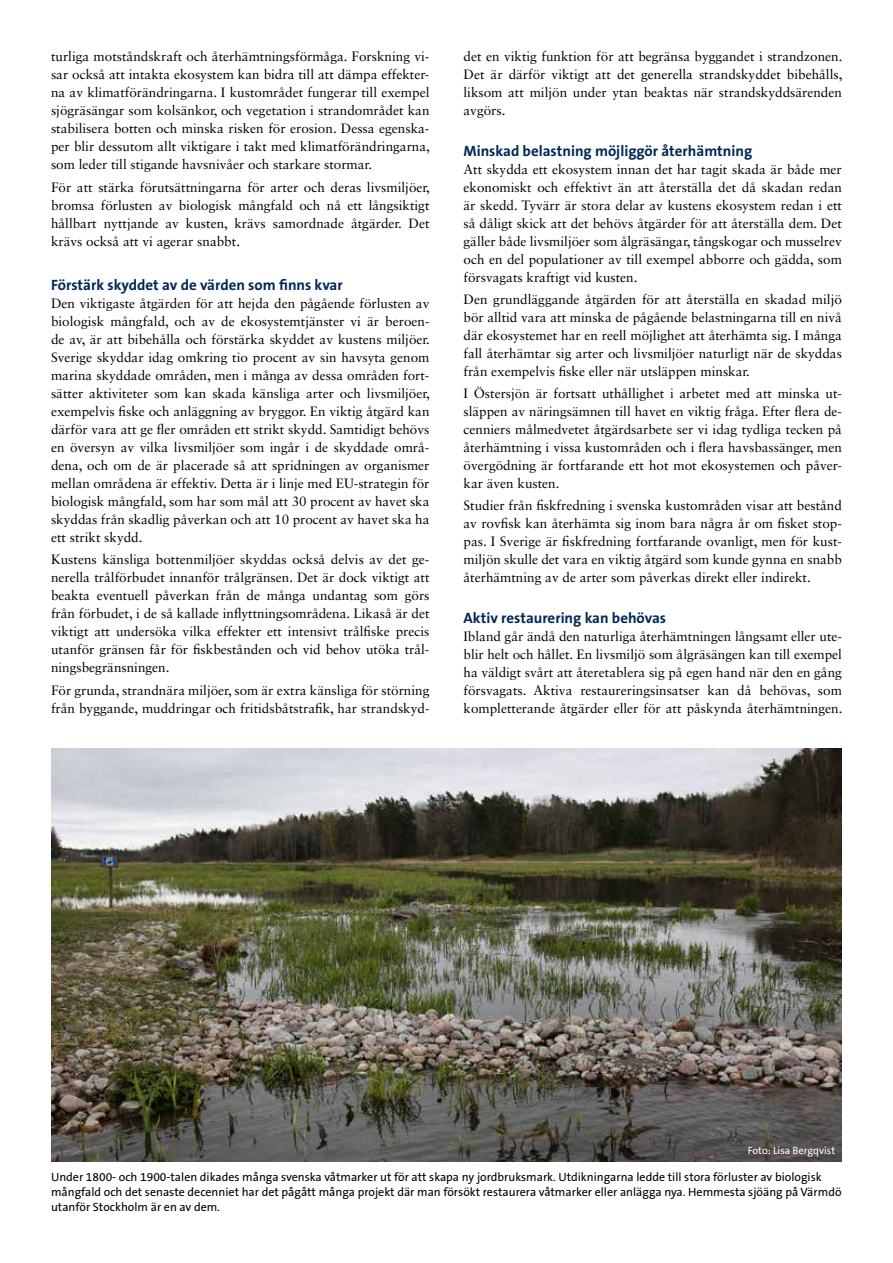
<style>
.page{position:relative;width:893px;height:1263px;background:#fff}
.page>*{position:absolute;margin:0;border:0;box-sizing:border-box;transform-origin:0 0}
.t1{font:700 15px "The Sans B W7";color:#002856}
.t2{font:13.5px/18px "Sabon LT Std";color:#000;text-align:justify}
.t3{font:12px/15px "The Sans B W5 Plain";color:#000}
.t4{font:10.5px "The Sans B W5 Plain";color:#fff}
</style>
<div class="page">
<img style="left:51px;top:748px;width:791px;height:413px">
<p class="t2" style="left:51px;top:48px;width:380px">turliga motståndskraft och återhämtningsförmåga. Forskning vi&shy;sar också att intakta ekosystem kan bidra till att dämpa effekter&shy;na av klimatförändringarna. I kustområdet fungerar till exempel sjögräsängar som kolsänkor, och vegetation i strandområdet kan stabilisera botten och minska risken för erosion. Dessa egenska&shy;per blir dessutom allt viktigare i takt med klimatförändringarna, som leder till stigande havsnivåer och starkare stormar.</p>
<p class="t2" style="left:51px;top:178px;width:380px">För att stärka förutsättningarna för arter och deras livsmiljöer, bromsa förlusten av biologisk mångfald och nå ett långsiktigt hållbart nyttjande av kusten, krävs samordnade åtgärder. Det krävs också att vi agerar snabbt.</p>
<p class="t1" style="left:51px;top:275px;width:293px">Förstärk skyddet av de värden som finns kvar</p>
<p class="t2" style="left:51px;top:294px;width:380px">Den viktigaste åtgärden för att hejda den pågående förlusten av biologisk mångfald, och av de ekosystemtjänster vi är beroen&shy;de av, är att bibehålla och förstärka skyddet av kustens miljöer.<br>Sverige skyddar idag omkring tio procent av sin havsyta genom marina skyddade områden, men i många av dessa områden fort&shy;sätter aktiviteter som kan skada känsliga arter och livsmiljöer, exempelvis fiske och anläggning av bryggor. En viktig åtgärd kan därför vara att ge fler områden ett strikt skydd. Samtidigt behövs en översyn av vilka livsmiljöer som ingår i de skyddade områ&shy;dena, och om de är placerade så att spridningen av organismer mellan områdena är effektiv. Detta är i linje med EU-strategin för biologisk mångfald, som har som mål att 30 procent av havet ska skyddas från skadlig påverkan och att 10 procent av havet ska ha ett strikt skydd.</p>
<p class="t2" style="left:51px;top:550px;width:380px">Kustens känsliga bottenmiljöer skyddas också delvis av det ge&shy;nerella trålförbudet innanför trålgränsen. Det är dock viktigt att beakta eventuell påverkan från de många undantag som görs från förbudet, i de så kallade inflyttningsområdena. Likaså är det viktigt att undersöka vilka effekter ett intensivt trålfiske precis utanför gränsen får för fiskbestånden och vid behov utöka trål&shy;ningsbegränsningen.</p>
<p class="t2" style="left:51px;top:681px;width:380px">För grunda, strandnära miljöer, som är extra känsliga för störning från byggande, muddringar och fritidsbåtstrafik, har strandskyd-</p>
<p class="t2" style="left:463px;top:47px;width:380px">det en viktig funktion för att begränsa byggandet i strandzonen.<br>Det är därför viktigt att det generella strandskyddet bibehålls, liksom att miljön under ytan beaktas när strandskyddsärenden avgörs.</p>
<p class="t1" style="left:463px;top:141px;width:290px">Minskad belastning möjliggör återhämtning</p>
<p class="t2" style="left:463px;top:160px;width:380px">Att skydda ett ekosystem innan det har tagit skada är både mer ekonomiskt och effektivt än att återställa det då skadan redan är skedd. Tyvärr är stora delar av kustens ekosystem redan i ett så dåligt skick att det behövs åtgärder för att återställa dem. Det gäller både livsmiljöer som ålgräsängar, tångskogar och musselrev och en del populationer av till exempel abborre och gädda, som försvagats kraftigt vid kusten.</p>
<p class="t2" style="left:463px;top:290px;width:380px">Den grundläggande åtgärden för att återställa en skadad miljö bör alltid vara att minska de pågående belastningarna till en nivå där ekosystemet har en reell möjlighet att återhämta sig. I många fall återhämtar sig arter och livsmiljöer naturligt när de skyddas från exempelvis fiske eller när utsläppen minskar.</p>
<p class="t2" style="left:463px;top:384px;width:380px">I Östersjön är fortsatt uthållighet i arbetet med att minska ut&shy;släppen av näringsämnen till havet en viktig fråga. Efter flera de&shy;cenniers målmedvetet åtgärdsarbete ser vi idag tydliga tecken på återhämtning i vissa kustområden och i flera havsbassänger, men övergödning är fortfarande ett hot mot ekosystemen och påver&shy;kar även kusten.</p>
<p class="t2" style="left:463px;top:496px;width:380px">Studier från fiskfredning i svenska kustområden visar att bestånd av rovfisk kan återhämta sig inom bara några år om fisket stop&shy;pas. I Sverige är fiskfredning fortfarande ovanligt, men för kust&shy;miljön skulle det vara en viktig åtgärd som kunde gynna en snabb återhämtning av de arter som påverkas direkt eller indirekt.</p>
<p class="t1" style="left:463px;top:608px;width:204px">Aktiv restaurering kan behövas</p>
<p class="t2" style="left:463px;top:627px;width:380px">Ibland går ändå den naturliga återhämtningen långsamt eller ute&shy;blir helt och hållet. En livsmiljö som ålgräsängen kan till exempel ha väldigt svårt att återetablera sig på egen hand när den en gång försvagats. Aktiva restaureringsinsatser kan då behövas, som kompletterande åtgärder eller för att påskynda återhämtningen.</p>
<p class="t4" style="left:748px;top:1144px;width:89px">Foto: Lisa Bergqvist</p>
<p class="t3" style="left:51px;top:1169px;width:792px">Under 1800- och 1900-talen dikades många svenska våtmarker ut för att skapa ny jordbruksmark. Utdikningarna ledde till stora förluster av biologisk mångfald och det senaste decenniet har det pågått många projekt där man försökt restaurera våtmarker eller anlägga nya. Hemmesta sjöäng på Värmdö utanför Stockholm är en av dem.</p>
</div>
